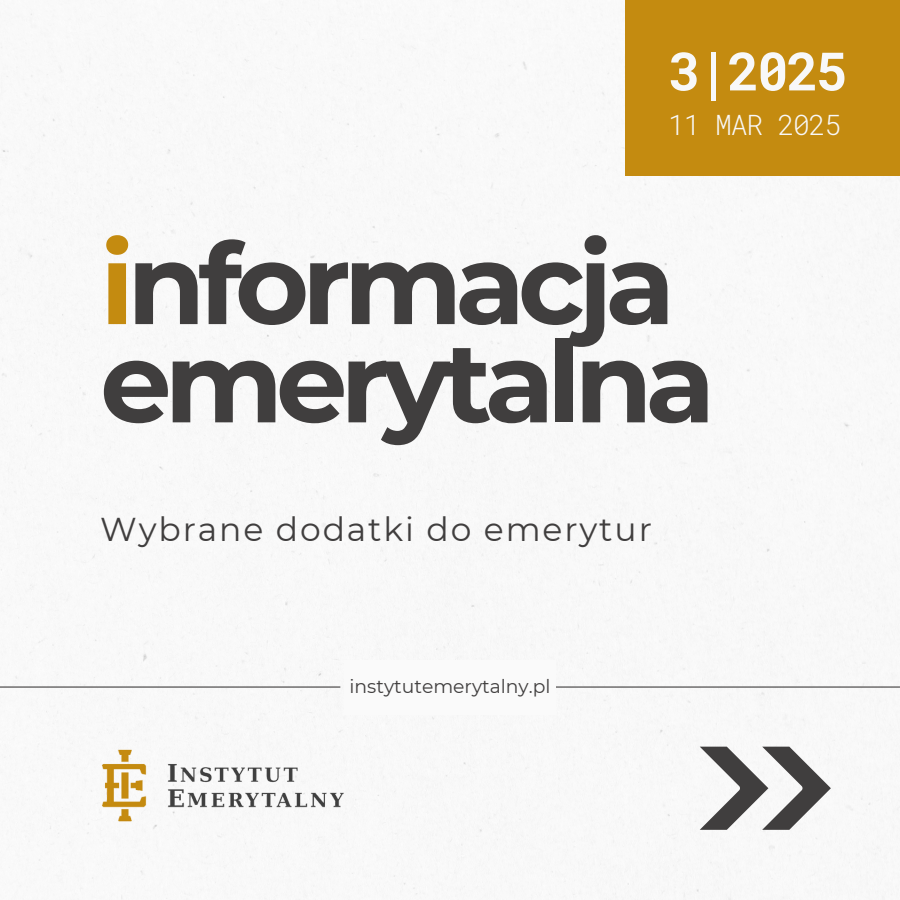
<style>
.page{position:relative;width:900px;height:900px;background:#fff}
.page>*{position:absolute;margin:0;border:0;box-sizing:border-box;transform-origin:0 0}
.t1{font:700 113px/98.2px "Montserrat";letter-spacing:-.06em;color:#403e3e}
.t2{font:700 53px "Roboto Mono";color:#f8f8f8}
.t3{font:33px "Montserrat";letter-spacing:.055em;color:#403e3e}
.t4{font:300 28px "Roboto Mono";letter-spacing:-.04em;color:#f8f8f8}
.t5{font:18.8px "Montserrat";color:#403e3e}
.t6{font:17.8px "Montserrat";letter-spacing:.025em;color:#403e3e}
.s1{color:#c48b10}
</style>
<div class="page">
<img style="left:0;top:0;width:900px;height:900px">
<svg style="left:0;top:686px;width:900px;height:2px"></svg>
<img style="left:90px;top:742px;width:265px;height:88px">
<div style="left:625px;top:0;width:275px;height:175px;background:#c48b10"></div>
<svg style="left:700px;top:747px;width:131px;height:83px"></svg>
<div style="left:344px;top:660px;width:212px;height:54px;background:#fafafa"></div>
<h2 class="t2" style="left:668px;top:35px;width:181px">3|2025</h2>
<h4 class="t4" style="left:668px;top:105px;width:175px">11 MAR 2025</h4>
<p class="t1" style="left:100px;top:234px;width:617px"><span class="s1">i</span>nformacja emerytalna</p>
<h1 class="t3" style="left:100px;top:509px;width:553px">Wybrane dodatki do emerytur</h1>
<h3 class="t5" style="left:349px;top:674px;width:203px">instytutemerytalny.pl</h3>
<p class="t6" style="left:344px;top:676px;width:200px">instytutemerytalny.pl</p>
</div>
